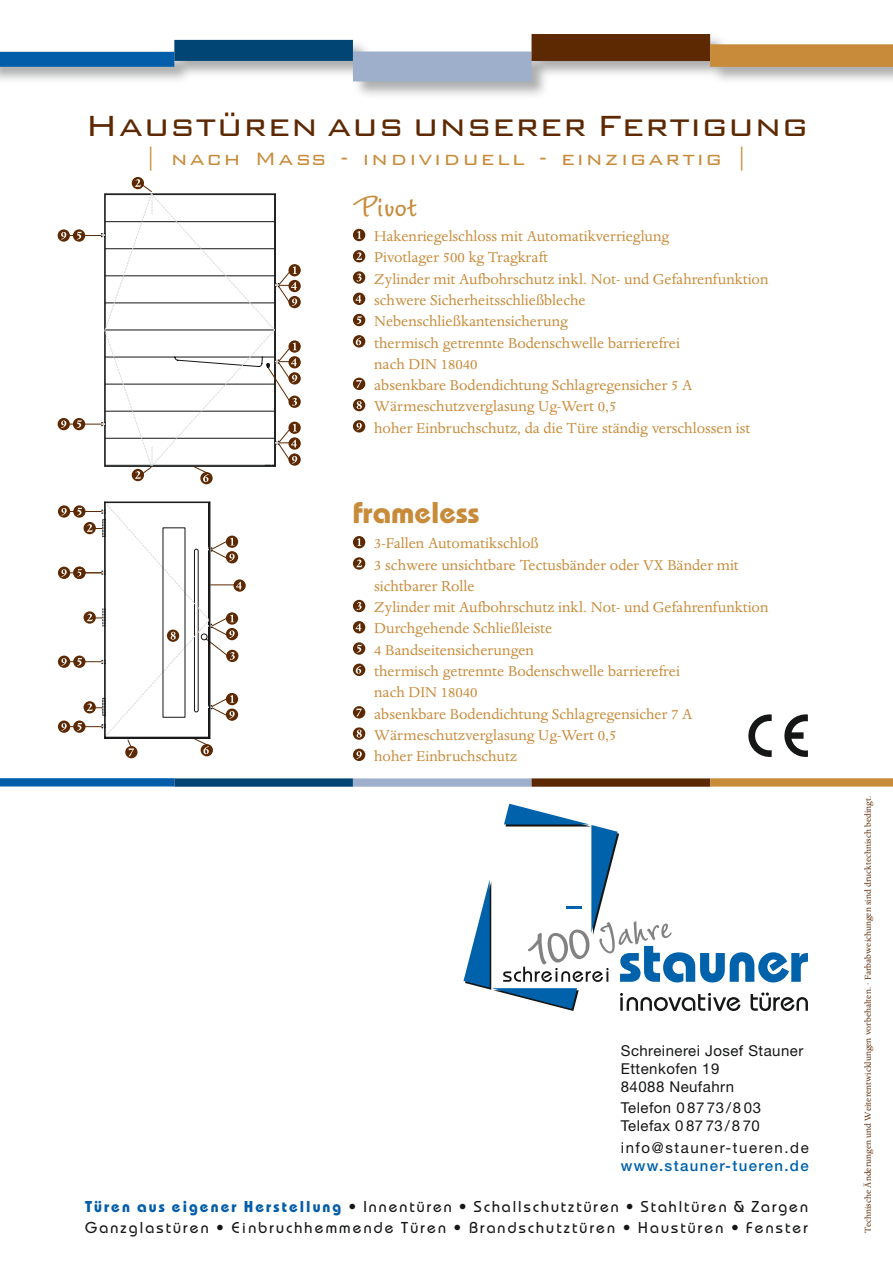
<style>
.page{position:relative;width:893px;height:1263px;background:#fff}
.page>*{position:absolute;margin:0;border:0;box-sizing:border-box;transform-origin:0 0}
.t1{font:300 39px "Bank Gothic BT";letter-spacing:.015em;color:#5d2903}
.t2{font:700 36px "LT Wiesbaden Swing";color:#c88b3a}
.t3{font:700 30px "Bauhaus LT";color:#c88b3a}
.t4{font:300 24px "Bank Gothic BT";letter-spacing:.09em;color:#c88b3a}
.t5{font:16.5px/21.3px "Dante";color:#c88b3a}
.t6{font:500 15.75px/21px "Bauhaus LT";letter-spacing:.14em;color:#151616}
.t7{font:15px/18px "Helvetica Neue LT";letter-spacing:.03em;color:#151616}
.t8{font:15px "Helvetica Neue LT";letter-spacing:.105em;color:#151616}
.t9{font:500 15px "Helvetica Neue LT";letter-spacing:.09em;color:#0062ab}
.t10{font:9.75px "Dante";color:#5d2903}
.s1{font-weight:700;color:#045da8}
</style>
<div class="page">
<svg style="left:463px;top:804px;width:345px;height:207px"></svg>
<div style="left:0;top:778px;width:174px;height:8px;background:#045da8"></div>
<div style="left:174px;top:778px;width:179px;height:9px;background:#004574"></div>
<div style="left:353px;top:778px;width:178px;height:9px;background:#9eafcc"></div>
<div style="left:531px;top:778px;width:179px;height:9px;background:#5d2903"></div>
<div style="left:710px;top:778px;width:183px;height:9px;background:#c88b3a"></div>
<svg style="left:748px;top:714px;width:24px;height:43px"></svg>
<svg style="left:784px;top:714px;width:24px;height:43px"></svg>
<div style="left:0;top:52px;width:174px;height:15px;background:#045da8"></div>
<div style="left:174px;top:40px;width:179px;height:21px;background:#004574"></div>
<div style="left:353px;top:51px;width:178px;height:30px;background:#9eafcc"></div>
<div style="left:531px;top:34px;width:179px;height:27px;background:#5d2903"></div>
<div style="left:710px;top:44px;width:183px;height:23px;background:#c88b3a"></div>
<svg style="left:353px;top:536px;width:12px;height:12px"></svg>
<svg style="left:353px;top:557px;width:12px;height:13px"></svg>
<svg style="left:353px;top:600px;width:12px;height:12px"></svg>
<svg style="left:353px;top:621px;width:12px;height:12px"></svg>
<svg style="left:353px;top:642px;width:12px;height:13px"></svg>
<svg style="left:353px;top:664px;width:12px;height:12px"></svg>
<svg style="left:353px;top:706px;width:12px;height:12px"></svg>
<svg style="left:356px;top:709px;width:6px;height:7px"></svg>
<svg style="left:353px;top:727px;width:12px;height:13px"></svg>
<svg style="left:357px;top:730px;width:5px;height:7px"></svg>
<svg style="left:353px;top:749px;width:12px;height:12px"></svg>
<svg style="left:353px;top:229px;width:12px;height:12px"></svg>
<svg style="left:353px;top:250px;width:12px;height:12px"></svg>
<svg style="left:353px;top:271px;width:12px;height:13px"></svg>
<svg style="left:353px;top:293px;width:12px;height:12px"></svg>
<svg style="left:353px;top:314px;width:12px;height:12px"></svg>
<svg style="left:353px;top:335px;width:12px;height:12px"></svg>
<div style="left:353px;top:378px;width:12px;height:12px;background:#5d2903;border-radius:50%"></div>
<svg style="left:356px;top:380px;width:6px;height:8px"></svg>
<svg style="left:353px;top:399px;width:12px;height:12px"></svg>
<svg style="left:357px;top:401px;width:5px;height:8px"></svg>
<svg style="left:353px;top:420px;width:12px;height:13px"></svg>
<svg style="left:58px;top:177px;width:243px;height:307px"></svg>
<svg style="left:125px;top:746px;width:13px;height:12px"></svg>
<svg style="left:58px;top:502px;width:188px;height:254px"></svg>
<h1 class="t1" style="left:85px;top:105px;width:724px">Haustüren aus unserer Fertigung</h1>
<h3 class="t4" style="left:145px;top:146px;width:604px">| nach Maß - individuell - einzigartig |</h3>
<h2 class="t2" style="left:353px;top:182px;width:66px">Pivot</h2>
<p class="t5" style="left:374px;top:226px;width:396px">Hakenriegelschloss mit Automatikverrieglung<br>Pivotlager 500 kg Tragkraft<br>Zylinder mit Aufbohrschutz inkl. Not- und Gefahrenfunktion schwere Sicherheitsschließbleche Nebenschließkantensicherung<br>thermisch getrennte Bodenschwelle barrierefrei<br>nach DIN 18040<br>absenkbare Bodendichtung Schlagregensicher 5 A Wärmeschutzverglasung Ug-Wert 0,5<br>hoher Einbruchschutz, da die Türe ständig verschlossen ist</p>
<h3 class="t3" style="left:353px;top:494px;width:128px">frameless</h3>
<p class="t5" style="left:374px;top:533px;width:396px">3-Fallen Automatikschloß<br>3 schwere unsichtbare Tectusbänder oder VX Bänder mit sichtbarer Rolle<br>Zylinder mit Aufbohrschutz inkl. Not- und Gefahrenfunktion Durchgehende Schließleiste<br>4 Bandseitensicherungen<br>thermisch getrennte Bodenschwelle barrierefrei<br>nach DIN 18040<br>absenkbare Bodendichtung Schlagregensicher 7 A Wärmeschutzverglasung Ug-Wert 0,5<br>hoher Einbruchschutz</p>
<p class="t7" style="left:621px;top:1041px;width:184px">Schreinerei Josef Stauner<br>Ettenkofen 19<br>84088 Neufahrn</p>
<p class="t7" style="left:621px;top:1099px;width:142px">Telefon 0 87 73/8 03<br>Telefax 0 87 73/8 70</p>
<p class="t8" style="left:621px;top:1138px;width:189px">info@stauner-tueren.de</p>
<p class="t9" style="left:621px;top:1156px;width:189px">www.stauner-tueren.de</p>
<p class="t6" style="left:85px;top:1196px;width:724px"><span class="s1">Türen aus eigener Herstellung</span> • Innentüren • Schallschutztüren • Stahltüren &amp; Zargen<br>Ganzglastüren • Einbruchhemmende Türen • Brandschutztüren • Haustüren • Fenster</p>
<p class="t10" style="left:862px;top:1233px;width:439px;rotate:-90deg">Technische Änderungen und Weiterentwicklungen vorbehalten. · Farbabweichungen sind drucktechnisch bedingt.</p>
</div>
